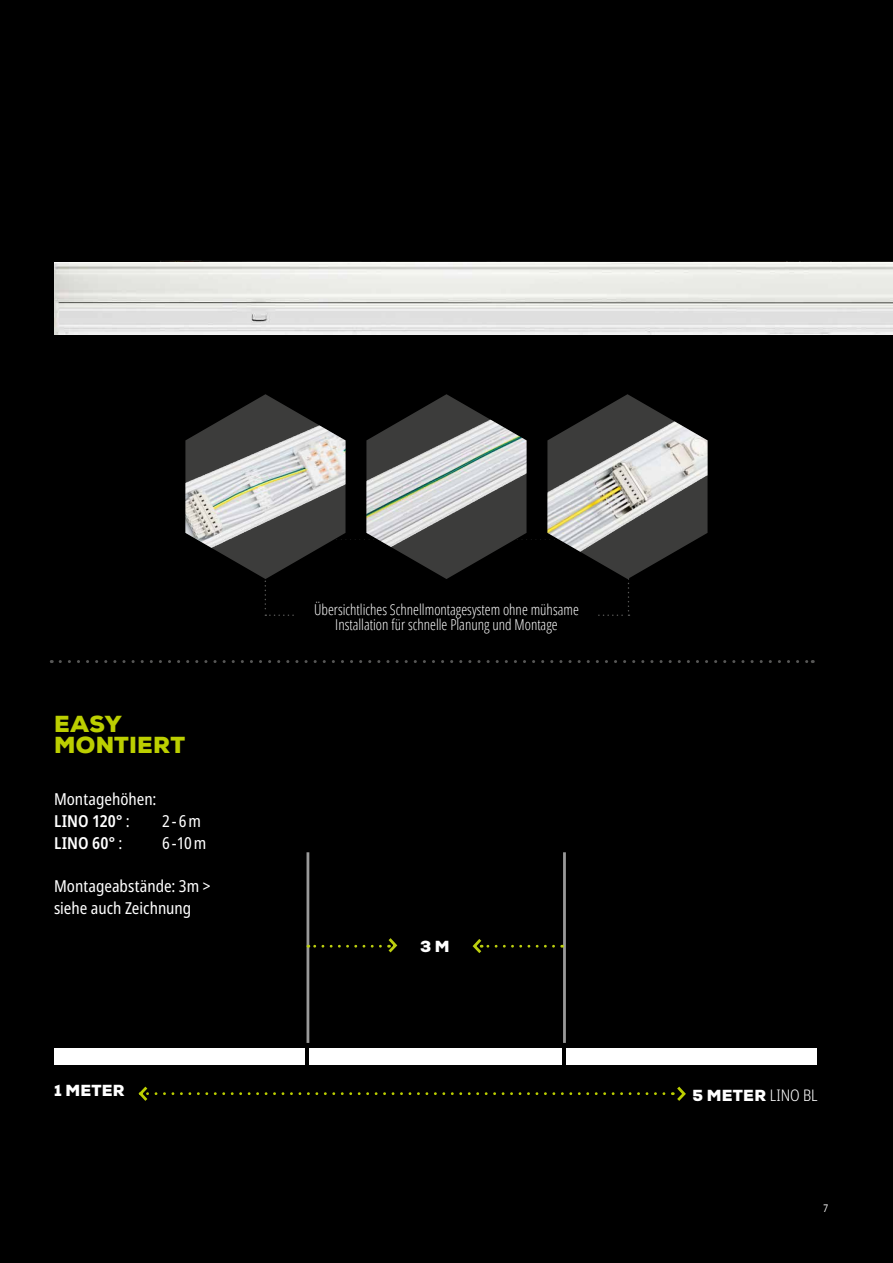
<style>
.page{position:relative;width:893px;height:1263px;background:#000}
.page>*{position:absolute;margin:0;border:0;box-sizing:border-box;transform-origin:0 0}
.t1{font:900 23.25px/21.8px "Nexa";letter-spacing:.01em;color:#bccf00}
.t2{font:condensed 16.5px/21.8px "Noto Sans";color:#fff}
.t3{font:600 condensed 16.5px "Noto Sans";letter-spacing:.01em;color:#fff}
.t4{font:900 16.05px "Nexa";letter-spacing:.02em;color:#fff}
.t5{font:300 condensed 15px/15px "Open Sans";color:#fff;text-align:center}
.t6{font:500 10.5px "Letter Got L";color:#fff}
.s1{font-weight:600}
.s2{font-weight:400}
.s3{font-family:"Noto Sans";font-weight:300;font-stretch:condensed}
</style>
<div class="page">
<img style="left:156px;top:260px;width:737px;height:3px">
<img style="left:54px;top:263px;width:839px;height:72px">
<div style="left:54px;top:1049px;width:251px;height:16px;background:#fff"></div>
<div style="left:566px;top:1049px;width:251px;height:16px;background:#fff"></div>
<div style="left:309px;top:1049px;width:252px;height:16px;background:#fff"></div>
<svg style="left:672px;top:1086px;width:14px;height:15px"></svg>
<svg style="left:138px;top:1086px;width:526px;height:15px"></svg>
<hr style="left:307px;top:852px;width:2px;height:191px;background:#fff">
<hr style="left:563px;top:852px;width:3px;height:191px;background:#fff">
<svg style="left:308px;top:945px;width:72px;height:2px"></svg>
<svg style="left:387px;top:938px;width:11px;height:15px"></svg>
<svg style="left:472px;top:939px;width:82px;height:14px"></svg>
<svg style="left:60px;top:660px;width:753px;height:3px"></svg>
<svg style="left:185px;top:394px;width:485px;height:222px"></svg>
<img style="left:547px;top:419px;width:160px;height:160px">
<h1 class="t1" style="left:54px;top:713px;width:133px">EASY<br>MONTIERT</h1>
<p class="t2" style="left:54px;top:788px;width:104px">Montagehöhen:<br><span class="s1">LINO 120°</span> :</p>
<p class="t2" style="left:162px;top:810px;width:41px">2-6m</p>
<p class="t3" style="left:54px;top:831px;width:70px">LINO 60° <span class="s2">:</span></p>
<p class="t2" style="left:162px;top:832px;width:46px">6-10m</p>
<p class="t2" style="left:54px;top:876px;width:158px">Montageabstände: 3m &gt; siehe auch Zeichnung</p>
<p class="t5" style="left:314px;top:602px;width:266px">Übersichtliches Schnellmontagesystem ohne mühsame<br>Installation für schnelle Planung und Montage</p>
<p class="t4" style="left:420px;top:936px;width:31px">3 M</p>
<p class="t4" style="left:54px;top:1080px;width:72px">1 METER</p>
<p class="t4" style="left:692px;top:1085px;width:127px">5 METER <span class="s3">LINO BL</span></p>
<p class="t6" style="left:823px;top:1201px;width:8px">7</p>
</div>
